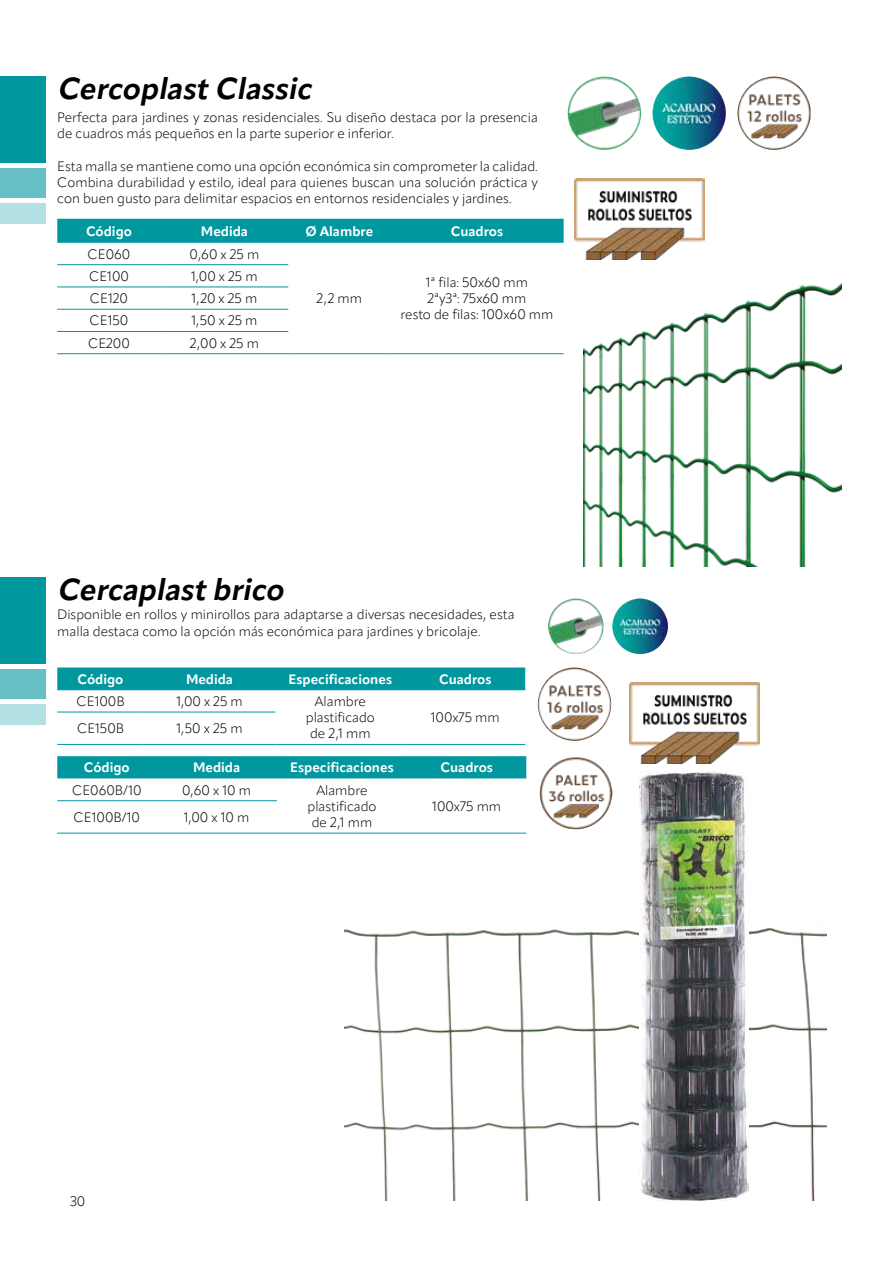
<style>
.page{position:relative;width:893px;height:1263px;background:#fff}
.page>*{position:absolute;margin:0;border:0;box-sizing:border-box;transform-origin:0 0}
.t1{font:italic 700 30px "Apparat";color:#000}
.t2{font:300 13.5px/16.2px "Apparat";color:#000;text-align:center}
.t3{font:700 13.5px "Apparat";color:#fff}
</style>
<div class="page">
<img style="left:345px;top:928px;width:482px;height:272px">
<div style="left:57px;top:219px;width:507px;height:24px;background:#00979f"></div>
<hr style="left:288px;top:353px;width:102px;height:1px;background:#00979f">
<hr style="left:390px;top:353px;width:174px;height:1px;background:#00979f">
<hr style="left:57px;top:264px;width:104px;height:1px;background:#00979f">
<hr style="left:161px;top:264px;width:127px;height:1px;background:#00979f">
<hr style="left:57px;top:287px;width:104px;height:1px;background:#00979f">
<hr style="left:161px;top:287px;width:127px;height:1px;background:#00979f">
<hr style="left:57px;top:309px;width:104px;height:1px;background:#00979f">
<hr style="left:161px;top:309px;width:127px;height:1px;background:#00979f">
<hr style="left:57px;top:331px;width:104px;height:1px;background:#00979f">
<hr style="left:161px;top:331px;width:127px;height:1px;background:#00979f">
<hr style="left:57px;top:353px;width:104px;height:1px;background:#00979f">
<hr style="left:161px;top:353px;width:127px;height:1px;background:#00979f">
<div style="left:57px;top:667px;width:468px;height:22px;background:#00979f"></div>
<hr style="left:57px;top:689px;width:87px;height:1px;background:#00979f">
<hr style="left:144px;top:689px;width:131px;height:1px;background:#00979f">
<hr style="left:275px;top:689px;width:130px;height:1px;background:#00979f">
<hr style="left:405px;top:689px;width:120px;height:1px;background:#00979f">
<hr style="left:275px;top:744px;width:130px;height:1px;background:#00979f">
<hr style="left:405px;top:744px;width:120px;height:1px;background:#00979f">
<hr style="left:57px;top:712px;width:87px;height:1px;background:#00979f">
<hr style="left:144px;top:712px;width:131px;height:1px;background:#00979f">
<hr style="left:57px;top:744px;width:87px;height:1px;background:#00979f">
<hr style="left:144px;top:744px;width:131px;height:1px;background:#00979f">
<div style="left:57px;top:756px;width:469px;height:22px;background:#00979f"></div>
<hr style="left:277px;top:833px;width:130px;height:1px;background:#00979f">
<hr style="left:407px;top:833px;width:119px;height:1px;background:#00979f">
<hr style="left:57px;top:800px;width:99px;height:1px;background:#00979f">
<hr style="left:156px;top:800px;width:121px;height:1px;background:#00979f">
<hr style="left:57px;top:833px;width:99px;height:1px;background:#00979f">
<hr style="left:156px;top:833px;width:121px;height:1px;background:#00979f">
<img style="left:584px;top:284px;width:257px;height:282px">
<img style="left:640px;top:772px;width:108px;height:428px">
<img style="left:568px;top:77px;width:73px;height:73px;border-radius:37px">
<img style="left:652px;top:77px;width:74px;height:73px;border-radius:37px">
<img style="left:737px;top:77px;width:74px;height:73px;border-radius:37px">
<img style="left:575px;top:178px;width:129px;height:81px">
<div style="left:0;top:77px;width:45px;height:86px;background:#00979f"></div>
<div style="left:0;top:169px;width:45px;height:29px;background:#66c0c5"></div>
<div style="left:0;top:203px;width:45px;height:21px;background:#b3e0e2"></div>
<div style="left:0;top:577px;width:45px;height:87px;background:#00979f"></div>
<div style="left:0;top:669px;width:45px;height:30px;background:#66c0c5"></div>
<div style="left:0;top:704px;width:45px;height:20px;background:#b3e0e2"></div>
<img style="left:548px;top:598px;width:56px;height:56px;border-radius:28px">
<img style="left:612px;top:598px;width:56px;height:56px;border-radius:28px">
<img style="left:538px;top:667px;width:73px;height:74px;border-radius:37px">
<img style="left:539px;top:756px;width:73px;height:73px;border-radius:37px">
<img style="left:630px;top:682px;width:130px;height:81px">
<h1 class="t1" style="left:57px;top:71px;width:262px">CercoplastClassic</h1>
<p class="t2" style="left:57px;top:109px;width:482px;text-align:left">Perfecta para jardines y zonas residenciales. Su diseño destaca por la presencia de cuadros más pequeños en la parte superior e inferior.</p>
<p class="t2" style="left:57px;top:158px;width:482px;text-align:justify">Esta malla se mantiene como una opción económica sin comprometer la calidad.<br>Combina durabilidad y estilo, ideal para quienes buscan una solución práctica y con buen gusto para delimitar espacios en entornos residenciales y jardines.</p>
<p class="t3" style="left:86px;top:223px;width:47px">Código</p>
<p class="t3" style="left:201px;top:223px;width:49px">Medida</p>
<p class="t3" style="left:305px;top:223px;width:69px">Ø Alambre</p>
<p class="t3" style="left:451px;top:223px;width:54px">Cuadros</p>
<p class="t2" style="left:88px;top:246px;width:44px">CE060</p>
<p class="t2" style="left:190px;top:246px;width:71px">0,60 x 25 m</p>
<p class="t2" style="left:316px;top:290px;width:47px">2,2 mm</p>
<p class="t2" style="left:89px;top:268px;width:41px">CE100</p>
<p class="t2" style="left:191px;top:268px;width:68px">1,00 x 25 m</p>
<p class="t2" style="left:90px;top:290px;width:40px">CE120</p>
<p class="t2" style="left:192px;top:290px;width:67px">1,20 x 25 m</p>
<p class="t2" style="left:90px;top:313px;width:40px">CE150</p>
<p class="t2" style="left:191px;top:313px;width:68px">1,50 x 25 m</p>
<p class="t2" style="left:88px;top:335px;width:43px">CE200</p>
<p class="t2" style="left:190px;top:335px;width:71px">2,00 x 25 m</p>
<p class="t2" style="left:400px;top:274px;width:155px">1ª fila: 50x60 mm<br>2ªy3ª: 75x60 mm<br>resto de filas: 100x60 mm</p>
<h1 class="t1" style="left:57px;top:571px;width:234px">Cercaplastbrico</h1>
<p class="t2" style="left:57px;top:607px;width:459px;text-align:left">Disponible en rollos y minirollos para adaptarse a diversas necesidades, esta malla destaca como la opción más económica para jardines y bricolaje.</p>
<p class="t3" style="left:77px;top:671px;width:47px">Código</p>
<p class="t3" style="left:186px;top:671px;width:49px">Medida</p>
<p class="t3" style="left:289px;top:671px;width:105px">Especificaciones</p>
<p class="t3" style="left:439px;top:671px;width:54px">Cuadros</p>
<p class="t2" style="left:76px;top:693px;width:50px">CE100B</p>
<p class="t2" style="left:176px;top:693px;width:68px">1,00 x 25 m</p>
<p class="t2" style="left:306px;top:693px;width:71px">Alambre plastificado de 2,1 mm</p>
<p class="t2" style="left:431px;top:709px;width:70px">100x75 mm</p>
<p class="t2" style="left:77px;top:720px;width:49px">CE150B</p>
<p class="t2" style="left:176px;top:720px;width:68px">1,50 x 25 m</p>
<p class="t3" style="left:84px;top:759px;width:47px">Código</p>
<p class="t3" style="left:193px;top:759px;width:49px">Medida</p>
<p class="t3" style="left:290px;top:759px;width:105px">Especificaciones</p>
<p class="t3" style="left:441px;top:759px;width:54px">Cuadros</p>
<p class="t2" style="left:72px;top:782px;width:71px">CE060B/10</p>
<p class="t2" style="left:182px;top:782px;width:70px">0,60 x 10 m</p>
<p class="t2" style="left:307px;top:782px;width:71px">Alambre plastificado de 2,1 mm</p>
<p class="t2" style="left:432px;top:798px;width:70px">100x75 mm</p>
<p class="t2" style="left:74px;top:809px;width:68px">CE100B/10</p>
<p class="t2" style="left:184px;top:809px;width:67px">1,00 x 10 m</p>
<p class="t2" style="left:70px;top:1193px;width:17px">30</p>
</div>
